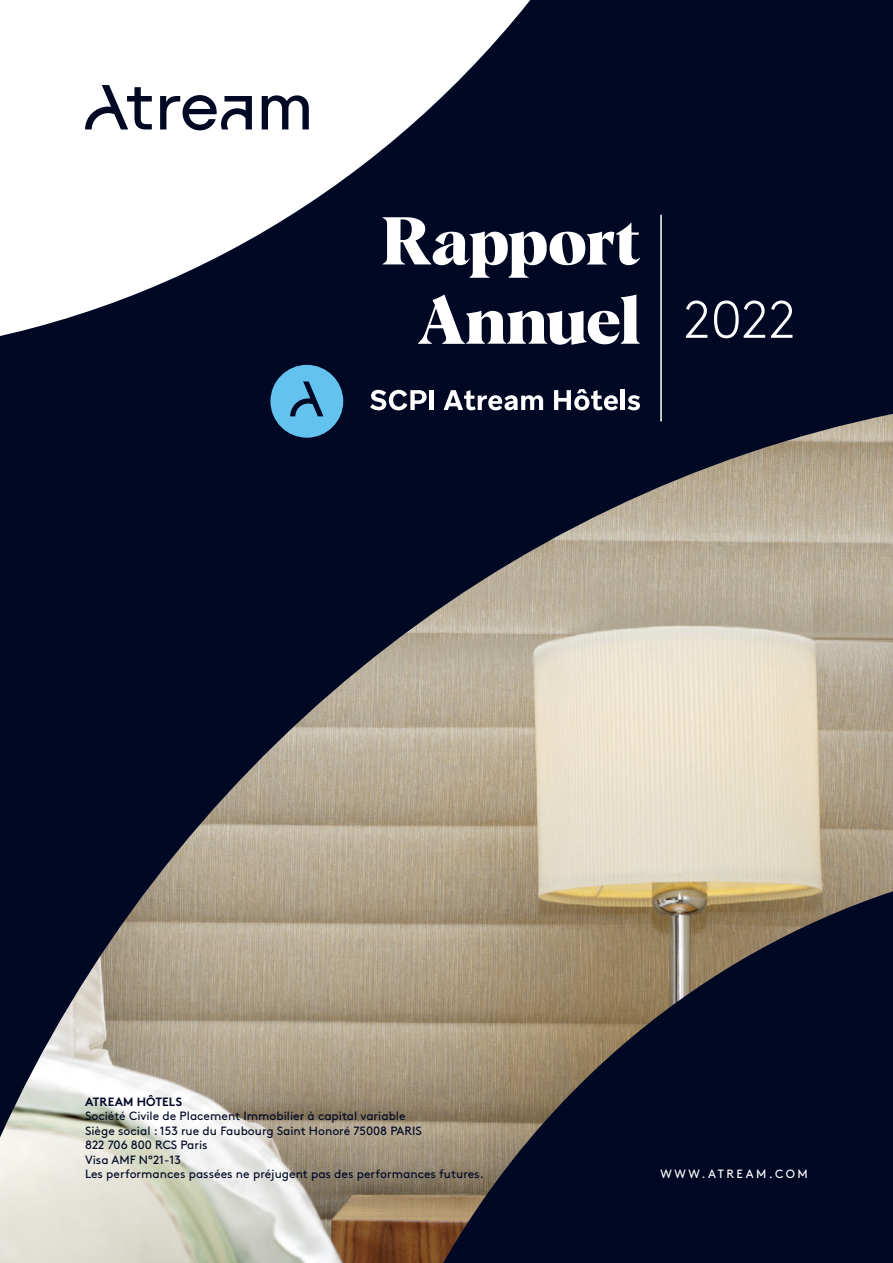
<style>
.page{position:relative;width:893px;height:1263px;background:#010824}
.page>*{position:absolute;margin:0;border:0;box-sizing:border-box;transform-origin:0 0}
.t1{font:700 66px "Albra";letter-spacing:-.005em;color:#fff}
.t2{font:300 52.5px "Brown";color:#fff}
.t3{font:12px "Brown";color:#010824}
.t4{font:12px "Brown";letter-spacing:.205em;color:#fff}
.t5{font:700 12px "Brown";letter-spacing:.005em;color:#010824}
</style>
<div class="page">
<svg style="left:0;top:0;width:662px;height:336px"></svg>
<svg style="left:85px;top:85px;width:67px;height:44px"></svg>
<svg style="left:262px;top:95px;width:47px;height:34px"></svg>
<svg style="left:160px;top:95px;width:92px;height:35px"></svg>
<img style="left:0;top:414px;width:893px;height:849px">
<hr style="left:660px;top:215px;width:2px;height:206px;background:#fff">
<svg style="left:370px;top:390px;width:57px;height:20px"></svg>
<hr style="left:430px;top:390px;width:4px;height:20px;background:#fff">
<svg style="left:444px;top:390px;width:99px;height:20px"></svg>
<svg style="left:554px;top:389px;width:64px;height:21px"></svg>
<hr style="left:621px;top:389px;width:4px;height:21px;background:#fff">
<svg style="left:627px;top:395px;width:13px;height:15px"></svg>
<div style="left:270px;top:365px;width:73px;height:73px;background:#64c3ee;border-radius:50%"></div>
<svg style="left:290px;top:381px;width:33px;height:35px"></svg>
<p class="t1" style="left:382px;top:193px;width:260px">Rapport</p>
<p class="t1" style="left:417px;top:272px;width:224px">Annuel</p>
<p class="t2" style="left:684px;top:281px;width:114px">2022</p>
<p class="t5" style="left:85px;top:1092px;width:99px">ATREAM HÔTELS</p>
<p class="t3" style="left:85px;top:1107px;width:322px">Société Civile de Placement Immobilier à capital variable</p>
<p class="t3" style="left:85px;top:1121px;width:338px">Siège social : 153 rue du Faubourg Saint Honoré 75008 PARIS</p>
<p class="t3" style="left:85px;top:1136px;width:124px">822 706 800 RCS Paris</p>
<p class="t3" style="left:85px;top:1150px;width:97px">Visa AMF N°21-13</p>
<p class="t3" style="left:85px;top:1165px;width:400px">Les performances passées ne préjugent pas des performances futures.</p>
<p class="t4" style="left:660px;top:1164px;width:149px">WWW.ATREAM.COM</p>
</div>
